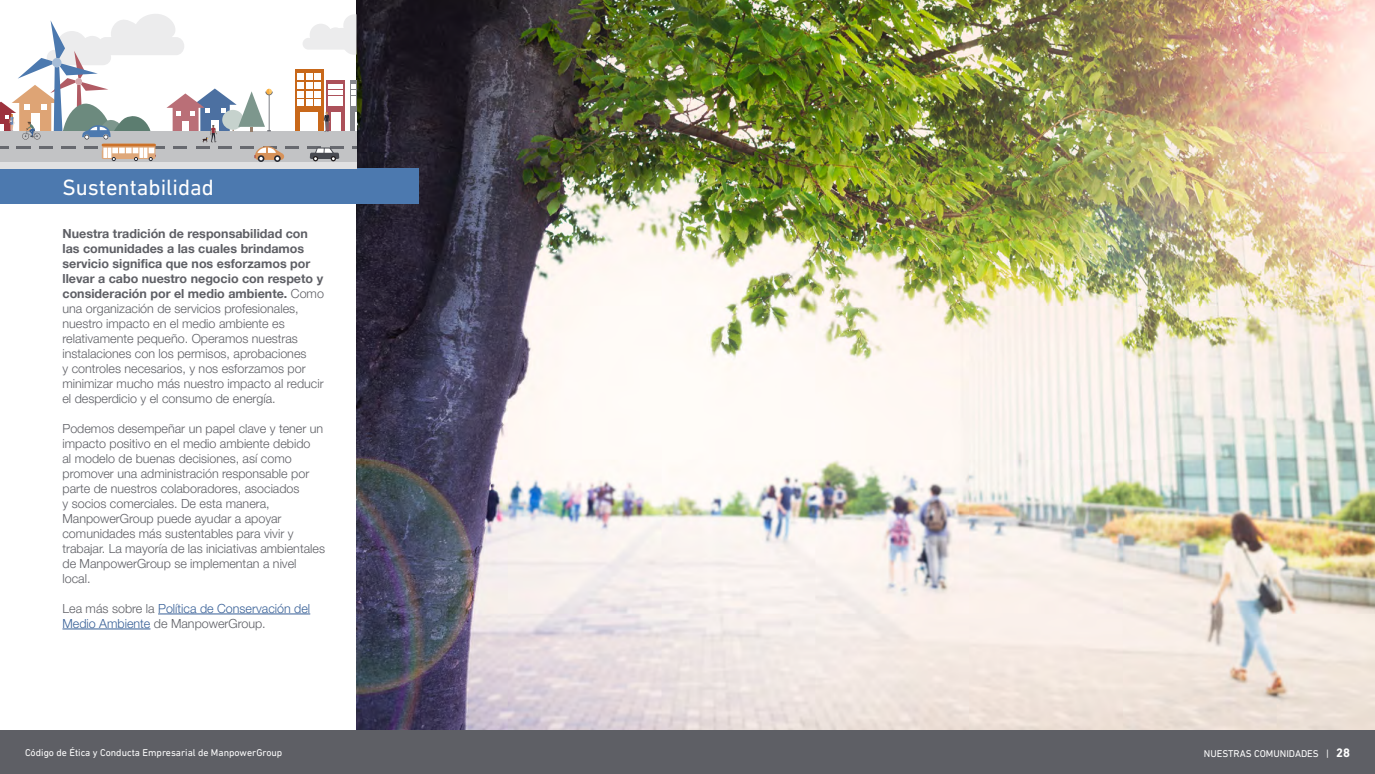
<style>
.page{position:relative;width:1375px;height:774px;background:#fff}
.page>*{position:absolute;margin:0;border:0;box-sizing:border-box;transform-origin:0 0}
.t1{font:22.5px "DIN Next LT Pro";color:#fff}
.t2{font:300 12.5px/15px "Helvetica Neue LT Pro";color:#5e5f65}
.t3{font:300 12.5px/15px "Helvetica Neue LT Pro";color:#386097}
.t4{font:10px "DIN Next LT Pro";color:#fff}
.s1{font-weight:700}
.s2{color:#5e5f65}
.s3{font-weight:700;font-size:12.5px}
</style>
<div class="page">
<img style="left:356px;top:0;width:1019px;height:730px">
<div style="left:0;top:169px;width:419px;height:35px;background:#4c79af"></div>
<hr style="left:158px;top:613px;width:152px;height:1px;background:#386097">
<hr style="left:62px;top:628px;width:88px;height:1px;background:#386097">
<div style="left:0;top:131px;width:356px;height:32px;background:#c2c3c5"></div>
<div style="left:0;top:162px;width:356px;height:7px;background:#e1e1e2"></div>
<svg style="left:0;top:14px;width:356px;height:147px"></svg>
<div style="left:0;top:730px;width:1375px;height:44px;background:#5e5f65"></div>
<h1 class="t1" style="left:62px;top:174px;width:153px">Sustentabilidad</h1>
<p class="t2" style="left:62px;top:225px;width:263px"><span class="s1">Nuestra tradición de responsabilidad con las comunidades a las cuales brindamos servicio significa que nos esforzamos por llevar a cabo nuestro negocio con respeto y consideración por el medio ambiente.</span> Como una organización de servicios profesionales, nuestro impacto en el medio ambiente es relativamente pequeño. Operamos nuestras instalaciones con los permisos, aprobaciones<br>y controles necesarios, y nos esforzamos por minimizar mucho más nuestro impacto al reducir el desperdicio y el consumo de energía.</p>
<p class="t2" style="left:62px;top:420px;width:264px">Podemos desempeñar un papel clave y tener un impacto positivo en el medio ambiente debido<br>al modelo de buenas decisiones, así como promover una administración responsable por parte de nuestros colaboradores, asociados<br>y socios comerciales. De esta manera, ManpowerGroup puede ayudar a apoyar comunidades más sustentables para vivir y trabajar. La mayoría de las iniciativas ambientales de ManpowerGroup se implementan a nivel local.</p>
<p class="t3" style="left:62px;top:600px;width:249px"><span class="s2">Lea más sobre la</span> Política de Conservación del<br>Medio Ambiente <span class="s2">de ManpowerGroup.</span></p>
<p class="t4" style="left:25px;top:746px;width:259px">Código de Ética y Conducta Empresarial de ManpowerGroup</p>
<p class="t4" style="left:1204px;top:747px;width:148px">NUESTRAS COMUNIDADES | <span class="s3">28</span></p>
</div>
